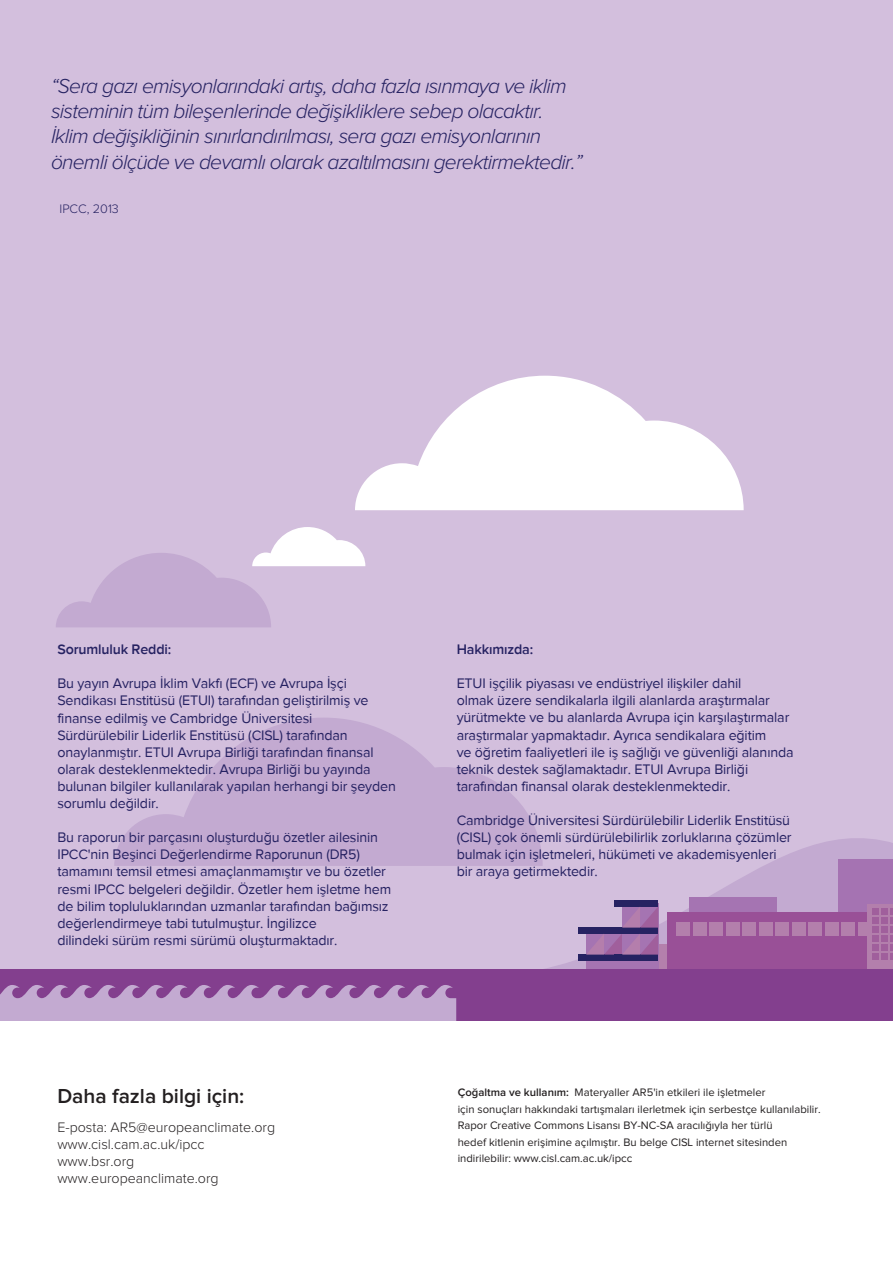
<style>
.page{position:relative;width:893px;height:1263px;background:#fff}
.page>*{position:absolute;margin:0;border:0;box-sizing:border-box;transform-origin:0 0}
.t1{font:italic 300 21px/25.2px "Proxima Nova";letter-spacing:-.035em;color:#262262}
.t2{font:600 21px "Proxima Nova";color:#231f20}
.t3{font:14.25px/17.1px "Proxima Nova";letter-spacing:-.01em;color:#262262}
.t4{font:300 14.25px/17.1px "Proxima Nova";color:#231f20}
.t5{font:600 14.25px "Proxima Nova";letter-spacing:-.01em;color:#262262}
.t6{font:300 12.75px "Proxima Nova";color:#262262}
.t7{font:11.25px/16.5px "Proxima Nova";color:#231f20}
.s1{font-weight:600}
</style>
<div class="page">
<div style="left:0;top:0;width:893px;height:1020px;background:#d3bfdd"></div>
<svg style="left:545px;top:838px;width:348px;height:131px"></svg>
<div style="left:689px;top:897px;width:88px;height:90px;background:#a574b2"></div>
<div style="left:628px;top:944px;width:82px;height:40px;background:#b480ac"></div>
<svg style="left:114px;top:718px;width:429px;height:148px;fill:#c3aad1"></svg>
<svg style="left:355px;top:376px;width:389px;height:134px;fill:#fff"></svg>
<svg style="left:56px;top:527px;width:309px;height:100px"></svg>
<div style="left:838px;top:859px;width:55px;height:161px;background:#a573b2"></div>
<div style="left:667px;top:912px;width:226px;height:66px;background:#995097"></div>
<div style="left:677px;top:922px;width:13px;height:13px;background:#b37fac"></div>
<div style="left:693px;top:922px;width:13px;height:13px;background:#b37fac"></div>
<div style="left:710px;top:922px;width:13px;height:13px;background:#b37fac"></div>
<div style="left:726px;top:922px;width:13px;height:13px;background:#b37fac"></div>
<div style="left:743px;top:922px;width:13px;height:13px;background:#b37fac"></div>
<div style="left:759px;top:922px;width:13px;height:13px;background:#b37fac"></div>
<div style="left:776px;top:922px;width:13px;height:13px;background:#b37fac"></div>
<div style="left:792px;top:922px;width:13px;height:13px;background:#b37fac"></div>
<div style="left:809px;top:922px;width:13px;height:13px;background:#b37fac"></div>
<div style="left:825px;top:922px;width:13px;height:13px;background:#b37fac"></div>
<div style="left:842px;top:922px;width:13px;height:13px;background:#b37fac"></div>
<div style="left:858px;top:922px;width:13px;height:13px;background:#b37fac"></div>
<div style="left:868px;top:904px;width:25px;height:66px;background:#b37fac"></div>
<svg style="left:872px;top:909px;width:21px;height:51px"></svg>
<div style="left:586px;top:929px;width:36px;height:42px;background:#a574b2"></div>
<div style="left:578px;top:927px;width:44px;height:6px;background:#262262"></div>
<div style="left:578px;top:954px;width:44px;height:6px;background:#262262"></div>
<div style="left:622px;top:903px;width:36px;height:68px;background:#a574b2"></div>
<div style="left:615px;top:927px;width:43px;height:6px;background:#262262"></div>
<div style="left:615px;top:900px;width:43px;height:6px;background:#262262"></div>
<div style="left:615px;top:954px;width:43px;height:6px;background:#262262"></div>
<svg style="left:622px;top:906px;width:36px;height:21px"></svg>
<svg style="left:586px;top:933px;width:72px;height:21px"></svg>
<div style="left:0;top:969px;width:893px;height:51px;background:#833f8e"></div>
<svg style="left:0;top:985px;width:456px;height:35px"></svg>
<p class="t1" style="left:51px;top:74px;width:533px">“Sera gazı emisyonlarındaki artış, daha fazla ısınmaya ve iklim sisteminin tüm bileşenlerinde değişikliklere sebep olacaktır.<br>İklim değişikliğinin sınırlandırılması, sera gazı emisyonlarının önemli ölçüde ve devamlı olarak azaltılmasını gerektirmektedir.”</p>
<p class="t6" style="left:60px;top:203px;width:61px">IPCC, 2013</p>
<p class="t5" style="left:57px;top:641px;width:115px">Sorumluluk Reddi:</p>
<p class="t3" style="left:57px;top:675px;width:340px">Bu yayın Avrupa İklim Vakfı (ECF) ve Avrupa İşçi Sendikası Enstitüsü (ETUI) tarafından geliştirilmiş ve finanse edilmiş ve Cambridge Üniversitesi Sürdürülebilir Liderlik Enstitüsü (CISL) tarafından onaylanmıştır. ETUI Avrupa Birliği tarafından finansal olarak desteklenmektedir. Avrupa Birliği bu yayında bulunan bilgiler kullanılarak yapılan herhangi bir şeyden sorumlu değildir.</p>
<p class="t3" style="left:57px;top:829px;width:335px">Bu raporun bir parçasını oluşturduğu özetler ailesinin IPCC'nin Beşinci Değerlendirme Raporunun (DR5) tamamını temsil etmesi amaçlanmamıştır ve bu özetler resmi IPCC belgeleri değildir. Özetler hem işletme hem de bilim topluluklarından uzmanlar tarafından bağımsız değerlendirmeye tabi tutulmuştur. İngilizce<br>dilindeki sürüm resmi sürümü oluşturmaktadır.</p>
<h1 class="t2" style="left:57px;top:1087px;width:188px">Daha fazla bilgi için:</h1>
<p class="t4" style="left:57px;top:1119px;width:219px">E-posta: AR5@europeanclimate.org www.cisl.cam.ac.uk/ipcc www.bsr.org www.europeanclimate.org</p>
<p class="t5" style="left:457px;top:641px;width:78px">Hakkımızda:</p>
<p class="t3" style="left:457px;top:675px;width:339px">ETUI işçilik piyasası ve endüstriyel ilişkiler dahil<br>olmak üzere sendikalarla ilgili alanlarda araştırmalar yürütmekte ve bu alanlarda Avrupa için karşılaştırmalar araştırmalar yapmaktadır. Ayrıca sendikalara eğitim<br>ve öğretim faaliyetleri ile iş sağlığı ve güvenliği alanında teknik destek sağlamaktadır. ETUI Avrupa Birliği tarafından finansal olarak desteklenmektedir.</p>
<p class="t3" style="left:457px;top:812px;width:336px">Cambridge Üniversitesi Sürdürülebilir Liderlik Enstitüsü (CISL) çok önemli sürdürülebilirlik zorluklarına çözümler bulmak için işletmeleri, hükümeti ve akademisyenleri bir araya getirmektedir.</p>
<p class="t7" style="left:458px;top:1085px;width:365px"><span class="s1">Çoğaltma ve kullanım:</span> Materyaller AR5'in etkileri ile işletmeler<br>için sonuçları hakkındaki tartışmaları ilerletmek için serbestçe kullanılabilir.<br>Rapor Creative Commons Lisansı BY-NC-SA aracılığıyla her türlü<br>hedef kitlenin erişimine açılmıştır. Bu belge CISL internet sitesinden indirilebilir: www.cisl.cam.ac.uk/ipcc</p>
</div>
